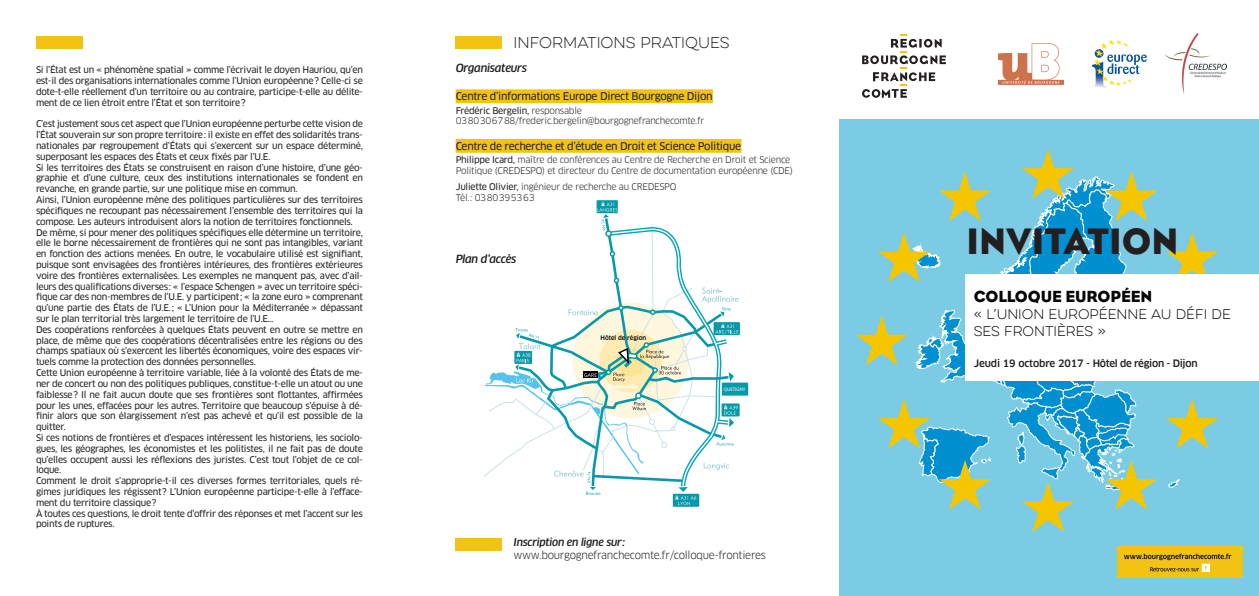
<style>
.page{position:relative;width:1259px;height:596px;background:#fff}
.page>*{position:absolute;margin:0;border:0;box-sizing:border-box;transform-origin:0 0}
.t1{font:37.6px "Eagle";color:#231f20}
.t2{font:16.4px "Eagle";color:#040503}
.t3{font:100 14px "Eveleth Clean";color:#231f20}
.t4{font:100 12.5px/17px "Eveleth Clean";color:#040503}
.t5{font:italic 500 11px "Clan Pro";letter-spacing:-.03em;color:#231f20}
.t6{font:10.5px "Clan Pro";letter-spacing:-.03em;color:#231f20}
.t7{font:italic 500 10.5px "Clan Pro";letter-spacing:-.03em;color:#231f20}
.t8{font:10.4px "Clan Pro News";letter-spacing:-.03em;color:#231f20}
.t9{font:500 10px "Clan Pro";letter-spacing:-.025em;color:#231f20}
.t10{font:9px/10.8px "Clan Pro News";letter-spacing:-.03em;color:#231f20;text-align:justify}
.t11{font:9px "Clan Pro";letter-spacing:-.03em;color:#231f20}
.t12{font:500 6px "Clan Pro";color:#010000}
.t13{font:5px "Myriad";color:#fff}
.s1{font-family:"Clan Pro"}
.s2{font-family:"Clan Pro News"}
</style>
<div class="page">
<div style="left:839px;top:119px;width:420px;height:476px;background:#7acbe3"></div>
<svg style="left:1168px;top:479px;width:11px;height:9px"></svg>
<svg style="left:1166px;top:399px;width:52px;height:49px"></svg>
<svg style="left:1166px;top:232px;width:52px;height:42px"></svg>
<svg style="left:855px;top:149px;width:302px;height:382px"></svg>
<div style="left:1117px;top:546px;width:125px;height:31px;background:#f3c314"></div>
<svg style="left:1124px;top:553px;width:107px;height:18px"></svg>
<div style="left:965px;top:274px;width:294px;height:107px;background:#fff"></div>
<svg style="left:862px;top:34px;width:84px;height:64px"></svg>
<div style="left:456px;top:36px;width:46px;height:12px;background:#f3c314"></div>
<div style="left:456px;top:537px;width:46px;height:13px;background:#f3c314"></div>
<svg style="left:673px;top:493px;width:26px;height:13px"></svg>
<div style="left:721px;top:403px;width:18px;height:13px;background:#0699aa"></div>
<svg style="left:713px;top:322px;width:27px;height:13px"></svg>
<div style="left:722px;top:382px;width:26px;height:13px;background:#0699aa"></div>
<svg style="left:596px;top:200px;width:22px;height:13px"></svg>
<svg style="left:483px;top:201px;width:255px;height:304px"></svg>
<div style="left:456px;top:89px;width:257px;height:14px;background:#f3c314"></div>
<div style="left:456px;top:139px;width:285px;height:14px;background:#f3c314"></div>
<div style="left:36px;top:36px;width:47px;height:12px;background:#f3c314"></div>
<svg style="left:1092px;top:39px;width:54px;height:49px"></svg>
<img style="left:1165px;top:34px;width:61px;height:60px">
<img style="left:998px;top:43px;width:66px;height:41px">
<p class="t10" style="left:36px;top:65px;width:328px">Si l’État est un « phénomène spatial » comme l’écrivait le doyen Hauriou, qu’en est-il des organisations internationales comme l’Union européenne? Celle-ci se dote-t-elle réellement d’un territoire ou au contraire, participe-t-elle au délite&shy;ment de ce lien étroit entre l’État et son territoire?</p>
<p class="t10" style="left:36px;top:119px;width:328px">C’est justement sous cet aspect que l’Union européenne perturbe cette vision de l’État souverain sur son propre territoire: il existe en effet des solidarités trans&shy;nationales par regroupement d’États qui s’exercent sur un espace déterminé, superposant les espaces des États et ceux fixés par l’U.E.</p>
<p class="t10" style="left:36px;top:162px;width:328px">Si les territoires des États se construisent en raison d’une histoire, d’une géo&shy;graphie et d’une culture, ceux des institutions internationales se fondent en revanche, en grande partie, sur une politique mise en commun.</p>
<p class="t10" style="left:36px;top:194px;width:328px">Ainsi, l’Union européenne mène des politiques particulières sur des territoires spécifiques ne recoupant pas nécessairement l’ensemble des territoires qui la compose. Les auteurs introduisent alors la notion de territoires fonctionnels.</p>
<p class="t10" style="left:36px;top:227px;width:328px">De même, si pour mener des politiques spécifiques elle détermine un territoire, elle le borne nécessairement de frontières qui ne sont pas intangibles, variant en fonction des actions menées. En outre, le vocabulaire utilisé est signifiant, puisque sont envisagées des frontières intérieures, des frontières extérieures voire des frontières externalisées. Les exemples ne manquent pas, avec d’ail&shy;leurs des qualifications diverses: « l’espace Schengen » avec un territoire spéci&shy;fique car des non-membres de l’U.E. y participent; « la zone euro » comprenant qu’une partie des États de l’U.E.; « L’Union pour la Méditerranée » dépassant sur le plan territorial très largement le territoire de l’U.E…</p>
<p class="t10" style="left:36px;top:324px;width:328px">Des coopérations renforcées à quelques États peuvent en outre se mettre en place, de même que des coopérations décentralisées entre les régions ou des champs spatiaux où s’exercent les libertés économiques, voire des espaces vir&shy;tuels comme la protection des données personnelles.</p>
<p class="t10" style="left:36px;top:367px;width:328px">Cette Union européenne à territoire variable, liée à la volonté des États de me&shy;ner de concert ou non des politiques publiques, constitue-t-elle un atout ou une faiblesse? Il ne fait aucun doute que ses frontières sont flottantes, affirmées pour les unes, effacées pour les autres. Territoire que beaucoup s’épuise à dé&shy;finir alors que son élargissement n’est pas achevé et qu’il est possible de la quitter.</p>
<p class="t10" style="left:36px;top:432px;width:328px">Si ces notions de frontières et d’espaces intéressent les historiens, les sociolo&shy;gues, les géographes, les économistes et les politistes, il ne fait pas de doute qu’elles occupent aussi les réflexions des juristes. C’est tout l’objet de ce col&shy;loque.</p>
<p class="t10" style="left:36px;top:475px;width:328px">Comment le droit s’approprie-t-il ces diverses formes territoriales, quels ré&shy;gimes juridiques les régissent? L’Union européenne participe-t-elle à l’efface&shy;ment du territoire classique?</p>
<p class="t10" style="left:36px;top:507px;width:328px">À toutes ces questions, le droit tente d’offrir des réponses et met l’accent sur les points de ruptures.</p>
<p class="t3" style="left:513px;top:33px;width:218px">INFORMATIONS PRATIQUES</p>
<p class="t5" style="left:456px;top:62px;width:73px">Organisateurs</p>
<p class="t8" style="left:456px;top:90px;width:258px">Centre d’informations Europe Direct Bourgogne Dijon</p>
<p class="t10" style="left:456px;top:105px;width:128px">Frédéric Bergelin, <span class="s1">responsable</span></p>
<p class="t11" style="left:456px;top:116px;width:250px">0380306788/frederic.bergelin@bourgognefranchecomte.fr</p>
<p class="t8" style="left:456px;top:139px;width:287px">Centre de recherche et d’étude en Droit et Science Politique</p>
<p class="t11" style="left:456px;top:154px;width:336px"><span class="s2">Philippe Icard,</span> maître de conférences au Centre de Recherche en Droit et Science</p>
<p class="t11" style="left:456px;top:165px;width:339px">Politique (CREDESPO) et directeur du Centre de documentation européenne (CDE)</p>
<p class="t11" style="left:456px;top:182px;width:222px"><span class="s2">Juliette Olivier,</span> ingénieur de recherche au CREDESPO</p>
<p class="t11" style="left:456px;top:192px;width:80px">Tél.: 0380395363</p>
<p class="t5" style="left:456px;top:252px;width:62px">Plan d’accès</p>
<p class="t12" style="left:600px;top:334px;width:47px">Hôtel de région</p>
<p class="t13" style="left:723px;top:386px;width:23px">QUETIGNY</p>
<p class="t7" style="left:513px;top:536px;width:113px">Inscription en ligne sur:</p>
<p class="t6" style="left:513px;top:548px;width:254px">www.bourgognefranchecomte.fr/colloque-frontieres</p>
<p class="t1" style="left:966px;top:218px;width:213px">INVITATION</p>
<p class="t2" style="left:973px;top:286px;width:180px">COLLOQUE EUROPÉEN</p>
<p class="t4" style="left:973px;top:305px;width:259px">« L’UNION EUROPÉENNE AU DÉFI DE<br>SES FRONTIÈRES »</p>
<p class="t9" style="left:973px;top:357px;width:225px">Jeudi 19 octobre 2017 - Hôtel de région - Dijon</p>
</div>
